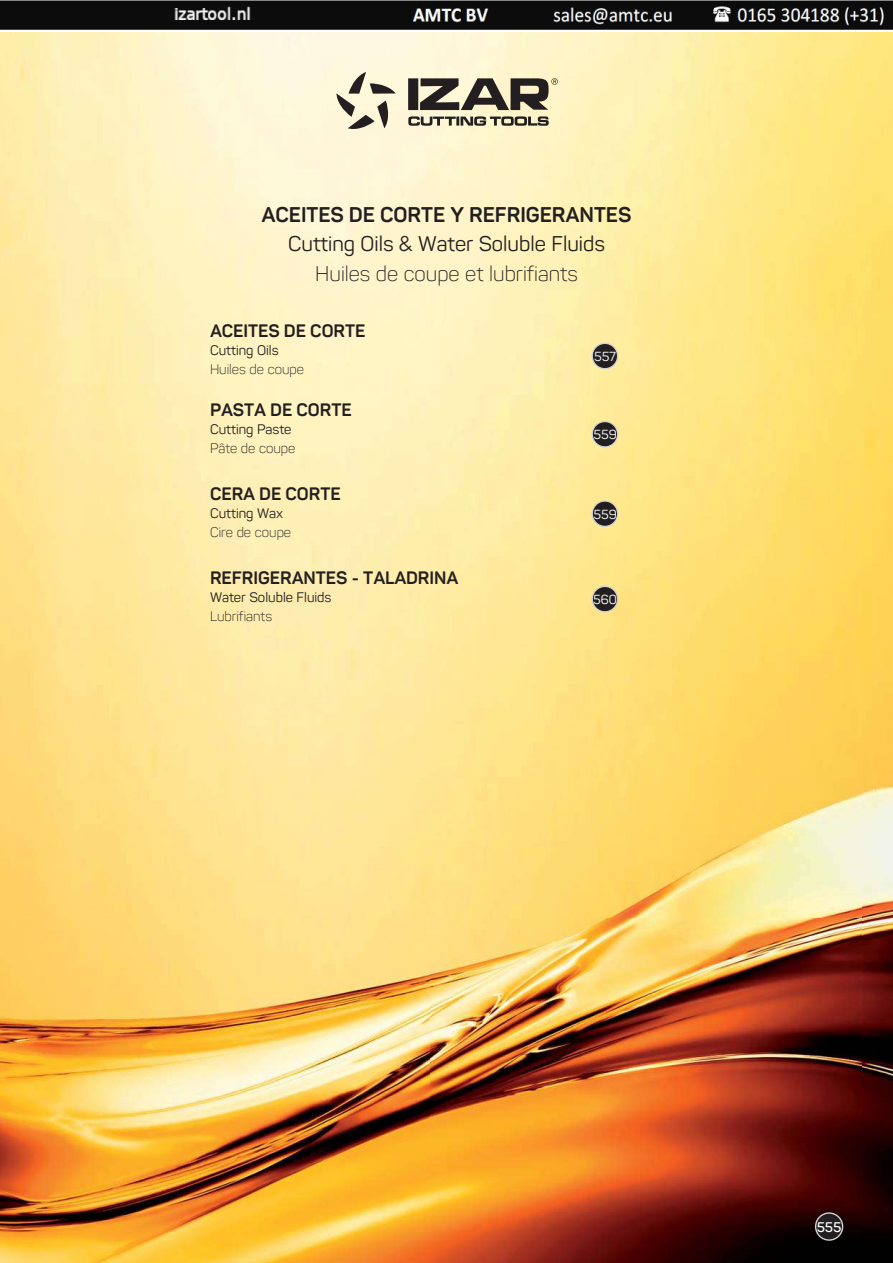
<style>
.page{position:relative;width:893px;height:1263px;background:#fff}
.page>*{position:absolute;margin:0;border:0;box-sizing:border-box;transform-origin:0 0}
.t1{font:21px "Panton";color:#231f20}
.t2{font:700 21px "Panton";color:#231f20}
.t3{font:300 21px "Panton";color:#231f20}
.t4{font:700 17.7px "Panton";color:#231f20}
.t5{font:600 13.8px "Panton";color:#fff}
.t6{font:13.65px "Panton";color:#231f20}
.t7{font:300 13.65px "Panton";color:#231f20}
.t8{font:12.9px "Panton";color:#fff}
</style>
<div class="page">
<img style="left:0;top:32px;width:893px;height:1231px">
<div style="left:816px;top:1213px;width:27px;height:27px;background:#231f20;border-radius:50%"></div>
<div style="left:815px;top:1212px;width:28px;height:29px;border:1px solid #d1d2d4;border-radius:50%"></div>
<svg style="left:336px;top:72px;width:222px;height:58px;background:#b2ab95"></svg>
<div style="left:592px;top:343px;width:26px;height:26px;background:#231f20;border-radius:50%"></div>
<div style="left:592px;top:343px;width:26px;height:26px;border:1px solid #d1d2d4;border-radius:50%"></div>
<div style="left:592px;top:501px;width:26px;height:25px;background:#231f20;border-radius:50%"></div>
<div style="left:592px;top:500px;width:26px;height:27px;border:1px solid #d1d2d4;border-radius:50%"></div>
<div style="left:592px;top:421px;width:26px;height:26px;background:#231f20;border-radius:50%"></div>
<div style="left:592px;top:421px;width:26px;height:26px;border:1px solid #d1d2d4;border-radius:50%"></div>
<div style="left:592px;top:586px;width:26px;height:26px;background:#231f20;border-radius:50%"></div>
<div style="left:592px;top:586px;width:26px;height:26px;border:1px solid #d1d2d4;border-radius:50%"></div>
<img style="left:0;top:0;width:893px;height:30px">
<p class="t2" style="left:262px;top:205px;width:371px">ACEITES DE CORTE Y REFRIGERANTES</p>
<p class="t1" style="left:288px;top:234px;width:318px">Cutting Oils &amp; Water Soluble Fluids</p>
<p class="t3" style="left:315px;top:265px;width:264px">Huiles de coupe et lubrifiants</p>
<p class="t4" style="left:210px;top:322px;width:157px">ACEITES DE CORTE</p>
<p class="t6" style="left:210px;top:344px;width:70px">Cutting Oils</p>
<p class="t7" style="left:210px;top:363px;width:95px">Huiles de coupe</p>
<p class="t4" style="left:210px;top:401px;width:143px">PASTA DE CORTE</p>
<p class="t6" style="left:210px;top:423px;width:83px">Cutting Paste</p>
<p class="t7" style="left:210px;top:442px;width:87px">Pâte de coupe</p>
<p class="t4" style="left:210px;top:485px;width:132px">CERA DE CORTE</p>
<p class="t6" style="left:210px;top:507px;width:74px">Cutting Wax</p>
<p class="t7" style="left:210px;top:526px;width:83px">Cire de coupe</p>
<p class="t4" style="left:210px;top:569px;width:250px">REFRIGERANTES - TALADRINA</p>
<p class="t6" style="left:210px;top:591px;width:123px">Water Soluble Fluids</p>
<p class="t7" style="left:210px;top:610px;width:64px">Lubrifiants</p>
<p class="t8" style="left:594px;top:350px;width:23px">557</p>
<p class="t8" style="left:593px;top:428px;width:25px">559</p>
<p class="t8" style="left:593px;top:508px;width:25px">559</p>
<p class="t8" style="left:593px;top:593px;width:25px">560</p>
<p class="t5" style="left:817px;top:1220px;width:26px">555</p>
</div>
